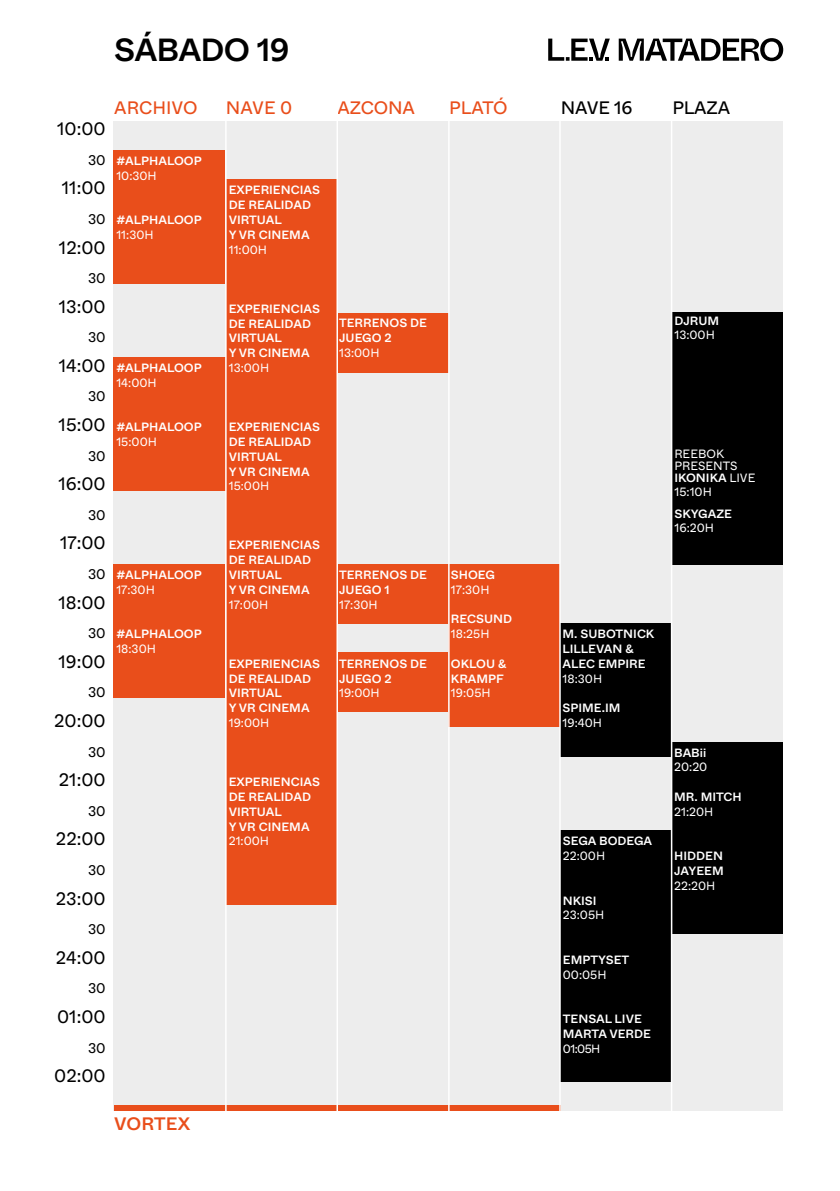
<style>
.page{position:relative;width:840px;height:1191px;background:#fff}
.page>*{position:absolute;margin:0;border:0;box-sizing:border-box;transform-origin:0 0}
.t1{font:500 32px "Whyte";letter-spacing:-.025em;color:#000}
.t2{font:18px "Whyte";color:#000}
.t3{font:18px "Whyte";letter-spacing:-.005em;color:#e94e1b}
.t4{font:18px "Whyte";letter-spacing:-.01em;color:#000}
.t5{font:500 18px "Whyte";letter-spacing:.01em;color:#e94e1b}
.t6{font:14px "Whyte";color:#000}
.t7{font:500 12px/14.8px "Whyte";color:#fff}
.t8{font:12px/12px "Whyte";color:#fff}
.s1{font-weight:500}
</style>
<div class="page">
<div style="left:113px;top:121px;width:669px;height:990px;background:#ededed"></div>
<div style="left:448px;top:564px;width:111px;height:163px;background:#e94e1b"></div>
<div style="left:336px;top:652px;width:112px;height:60px;background:#e94e1b"></div>
<div style="left:336px;top:313px;width:112px;height:59px;background:#e94e1b"></div>
<div style="left:336px;top:564px;width:112px;height:59px;background:#e94e1b"></div>
<div style="left:226px;top:179px;width:111px;height:725px;background:#e94e1b"></div>
<div style="left:671px;top:312px;width:111px;height:136px;background:#000"></div>
<div style="left:671px;top:446px;width:111px;height:59px;background:#000"></div>
<div style="left:671px;top:505px;width:111px;height:59px;background:#000"></div>
<div style="left:559px;top:830px;width:112px;height:252px;background:#000"></div>
<div style="left:559px;top:623px;width:112px;height:133px;background:#000"></div>
<div style="left:671px;top:742px;width:111px;height:192px;background:#000"></div>
<div style="left:114px;top:1105px;width:446px;height:6px;background:#e94e1b"></div>
<div style="left:113px;top:150px;width:112px;height:133px;background:#e94e1b"></div>
<div style="left:113px;top:357px;width:113px;height:133px;background:#e94e1b"></div>
<div style="left:113px;top:564px;width:112px;height:133px;background:#e94e1b"></div>
<hr style="left:225px;top:91px;width:1px;height:1020px;background:#fff">
<hr style="left:448px;top:91px;width:1px;height:1020px;background:#fff">
<hr style="left:559px;top:91px;width:1px;height:1020px;background:#fff">
<hr style="left:670px;top:91px;width:2px;height:1020px;background:#fff">
<hr style="left:336px;top:91px;width:2px;height:1020px;background:#fff">
<svg style="left:618px;top:38px;width:164px;height:23px"></svg>
<svg style="left:548px;top:39px;width:61px;height:22px"></svg>
<h1 class="t1" style="left:114px;top:25px;width:177px">SÁBADO 19</h1>
<h2 class="t2" style="left:57px;top:115px;width:50px">10:00</h2>
<p class="t6" style="left:88px;top:149px;width:19px">30</p>
<h2 class="t2" style="left:62px;top:174px;width:45px">11:00</h2>
<p class="t6" style="left:88px;top:208px;width:19px">30</p>
<h2 class="t2" style="left:59px;top:233px;width:48px">12:00</h2>
<p class="t6" style="left:88px;top:267px;width:19px">30</p>
<h2 class="t2" style="left:59px;top:292px;width:48px">13:00</h2>
<p class="t6" style="left:88px;top:326px;width:19px">30</p>
<h2 class="t2" style="left:59px;top:351px;width:48px">14:00</h2>
<p class="t6" style="left:88px;top:386px;width:19px">30</p>
<h2 class="t2" style="left:59px;top:411px;width:49px">15:00</h2>
<p class="t6" style="left:88px;top:445px;width:19px">30</p>
<h2 class="t2" style="left:58px;top:470px;width:49px">16:00</h2>
<p class="t6" style="left:88px;top:504px;width:19px">30</p>
<h2 class="t2" style="left:60px;top:529px;width:47px">17:00</h2>
<p class="t6" style="left:88px;top:563px;width:19px">30</p>
<h2 class="t2" style="left:58px;top:588px;width:49px">18:00</h2>
<p class="t6" style="left:88px;top:622px;width:19px">30</p>
<h2 class="t2" style="left:58px;top:647px;width:49px">19:00</h2>
<p class="t6" style="left:88px;top:681px;width:19px">30</p>
<h2 class="t2" style="left:54px;top:706px;width:53px">20:00</h2>
<p class="t6" style="left:88px;top:741px;width:19px">30</p>
<h2 class="t2" style="left:59px;top:766px;width:48px">21:00</h2>
<p class="t6" style="left:88px;top:800px;width:19px">30</p>
<h2 class="t2" style="left:56px;top:825px;width:51px">22:00</h2>
<p class="t6" style="left:88px;top:859px;width:19px">30</p>
<h2 class="t2" style="left:56px;top:884px;width:51px">23:00</h2>
<p class="t6" style="left:88px;top:918px;width:19px">30</p>
<h2 class="t2" style="left:56px;top:943px;width:51px">24:00</h2>
<p class="t6" style="left:88px;top:977px;width:19px">30</p>
<h2 class="t2" style="left:57px;top:1002px;width:50px">01:00</h2>
<p class="t6" style="left:88px;top:1036px;width:19px">30</p>
<h2 class="t2" style="left:54px;top:1061px;width:53px">02:00</h2>
<h2 class="t3" style="left:114px;top:93px;width:85px">ARCHIVO</h2>
<h2 class="t3" style="left:226px;top:93px;width:68px">NAVE 0</h2>
<h2 class="t3" style="left:337px;top:93px;width:79px">AZCONA</h2>
<h2 class="t3" style="left:449px;top:93px;width:60px">PLATÓ</h2>
<h2 class="t4" style="left:560px;top:93px;width:73px">NAVE 16</h2>
<h2 class="t4" style="left:672px;top:93px;width:59px">PLAZA</h2>
<p class="t7" style="left:116px;top:152px;width:87px">#ALPHALOOP</p>
<p class="t8" style="left:116px;top:169px;width:42px">10:30H</p>
<p class="t7" style="left:116px;top:212px;width:87px">#ALPHALOOP</p>
<p class="t8" style="left:116px;top:228px;width:39px">11:30H</p>
<p class="t7" style="left:116px;top:359px;width:87px">#ALPHALOOP</p>
<p class="t8" style="left:116px;top:376px;width:42px">14:00H</p>
<p class="t7" style="left:116px;top:419px;width:87px">#ALPHALOOP</p>
<p class="t8" style="left:116px;top:435px;width:42px">15:00H</p>
<p class="t7" style="left:116px;top:567px;width:87px">#ALPHALOOP</p>
<p class="t8" style="left:116px;top:583px;width:40px">17:30H</p>
<p class="t7" style="left:116px;top:626px;width:87px">#ALPHALOOP</p>
<p class="t8" style="left:116px;top:642px;width:41px">18:30H</p>
<p class="t7" style="left:228px;top:182px;width:93px">EXPERIENCIAS<br>DE REALIDAD<br>VIRTUAL<br>Y VR CINEMA</p>
<p class="t8" style="left:228px;top:243px;width:40px">11:00H</p>
<p class="t7" style="left:228px;top:300px;width:93px">EXPERIENCIAS<br>DE REALIDAD<br>VIRTUAL<br>Y VR CINEMA</p>
<p class="t8" style="left:228px;top:361px;width:42px">13:00H</p>
<p class="t7" style="left:339px;top:315px;width:89px">TERRENOS DE<br>JUEGO 2</p>
<p class="t8" style="left:339px;top:346px;width:42px">13:00H</p>
<p class="t7" style="left:228px;top:419px;width:93px">EXPERIENCIAS<br>DE REALIDAD<br>VIRTUAL<br>Y VR CINEMA</p>
<p class="t8" style="left:228px;top:479px;width:42px">15:00H</p>
<p class="t7" style="left:228px;top:537px;width:93px">EXPERIENCIAS<br>DE REALIDAD<br>VIRTUAL<br>Y VR CINEMA</p>
<p class="t8" style="left:228px;top:598px;width:41px">17:00H</p>
<p class="t7" style="left:339px;top:567px;width:89px">TERRENOS DE<br>JUEGO 1</p>
<p class="t8" style="left:339px;top:598px;width:40px">17:30H</p>
<p class="t7" style="left:228px;top:655px;width:93px">EXPERIENCIAS<br>DE REALIDAD<br>VIRTUAL<br>Y VR CINEMA</p>
<p class="t8" style="left:228px;top:716px;width:42px">19:00H</p>
<p class="t7" style="left:339px;top:655px;width:89px">TERRENOS DE<br>JUEGO 2</p>
<p class="t8" style="left:339px;top:686px;width:42px">19:00H</p>
<p class="t7" style="left:228px;top:774px;width:93px">EXPERIENCIAS<br>DE REALIDAD<br>VIRTUAL<br>Y VR CINEMA</p>
<p class="t8" style="left:228px;top:834px;width:42px">21:00H</p>
<p class="t7" style="left:450px;top:567px;width:46px">SHOEG</p>
<p class="t8" style="left:450px;top:583px;width:40px">17:30H</p>
<p class="t7" style="left:450px;top:611px;width:63px">RECSUND</p>
<p class="t8" style="left:450px;top:627px;width:40px">18:25H</p>
<p class="t7" style="left:450px;top:655px;width:57px">OKLOU &amp;<br>KRAMPF</p>
<p class="t8" style="left:450px;top:686px;width:41px">19:05H</p>
<p class="t7" style="left:674px;top:312px;width:46px">DJRUM</p>
<p class="t8" style="left:674px;top:328px;width:42px">13:00H</p>
<p class="t8" style="left:674px;top:447px;width:82px">REEBOK<br>PRESENTS<br><span class="s1">IKONIKA</span> LIVE</p>
<p class="t8" style="left:674px;top:485px;width:39px">15:10H</p>
<p class="t7" style="left:674px;top:505px;width:59px">SKYGAZE</p>
<p class="t8" style="left:674px;top:520px;width:41px">16:20H</p>
<p class="t7" style="left:562px;top:626px;width:93px">M. SUBOTNICK<br>LILLEVAN &amp;<br>ALEC EMPIRE</p>
<p class="t8" style="left:562px;top:671px;width:41px">18:30H</p>
<p class="t7" style="left:562px;top:700px;width:59px">SPIME.IM</p>
<p class="t8" style="left:562px;top:716px;width:41px">19:40H</p>
<p class="t7" style="left:562px;top:833px;width:91px">SEGA BODEGA</p>
<p class="t8" style="left:562px;top:849px;width:44px">22:00H</p>
<p class="t7" style="left:562px;top:892px;width:35px">NKISI</p>
<p class="t8" style="left:562px;top:908px;width:43px">23:05H</p>
<p class="t7" style="left:562px;top:951px;width:68px">EMPTYSET</p>
<p class="t8" style="left:562px;top:967px;width:45px">00:05H</p>
<p class="t7" style="left:562px;top:1010px;width:90px">TENSAL LIVE<br>MARTA VERDE</p>
<p class="t8" style="left:562px;top:1041px;width:39px">01:05H</p>
<p class="t7" style="left:673px;top:744px;width:34px">BABii</p>
<p class="t8" style="left:673px;top:760px;width:35px">20:20</p>
<p class="t7" style="left:673px;top:788px;width:69px">MR. MITCH</p>
<p class="t8" style="left:673px;top:805px;width:41px">21:20H</p>
<p class="t7" style="left:673px;top:848px;width:51px">HIDDEN<br>JAYEEM</p>
<p class="t8" style="left:673px;top:879px;width:43px">22:20H</p>
<h2 class="t5" style="left:114px;top:1109px;width:78px">VORTEX</h2>
</div>
